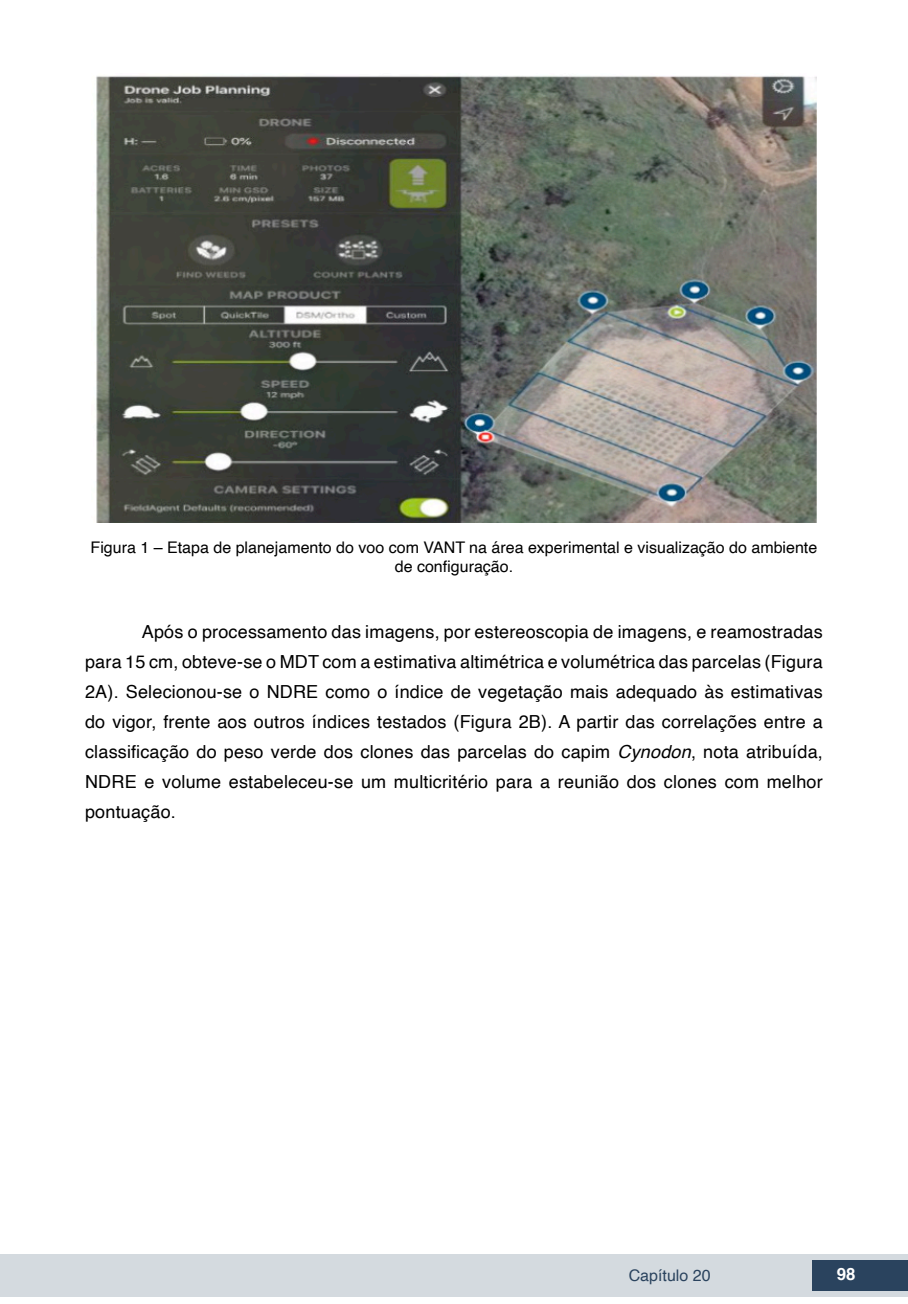
<style>
.page{position:relative;width:908px;height:1304px;background:#fff}
.page>*{position:absolute;margin:0;border:0;box-sizing:border-box;transform-origin:0 0}
.txt{font:18px/30px "Helvetica";letter-spacing:.01em;color:#000;text-align:justify}
.t1{font:700 16.8px "Helvetica";color:#fff}
.imagens_graf_tab{font:16px/19.2px "Helvetica";color:#000;text-align:center}
.t2{font:16px "Helvetica";color:#2a435e}
.s1{font-style:italic}
</style>
<div class="page">
<div style="left:0;top:1254px;width:906px;height:43px;background:#d4dadf"></div>
<div style="left:812px;top:1261px;width:95px;height:30px;background:#2a435e"></div>
<img style="left:96px;top:76px;width:720px;height:447px">
<p class="imagens_graf_tab" style="left:91px;top:538px;width:728px">Figura 1 – Etapa de planejamento do voo com VANT na área experimental e visualização do ambiente de configuração.</p>
<p class="txt" style="left:85px;top:617px;width:739px;text-indent:57px">Após o processamento das imagens, por estereoscopia de imagens, e reamostradas para 15 cm, obteve-se o MDT com a estimativa altimétrica e volumétrica das parcelas (Figura 2A). Selecionou-se o NDRE como o índice de vegetação mais adequado às estimativas do vigor, frente aos outros índices testados (Figura 2B). A partir das correlações entre a classificação do peso verde dos clones das parcelas do capim <span class="s1">Cynodon</span>, nota atribuída, NDRE e volume estabeleceu-se um multicritério para a reunião dos clones com melhor pontuação.</p>
<p class="t2" style="left:628px;top:1263px;width:83px">Capítulo 20</p>
<p class="t1" style="left:836px;top:1261px;width:20px">98</p>
</div>
